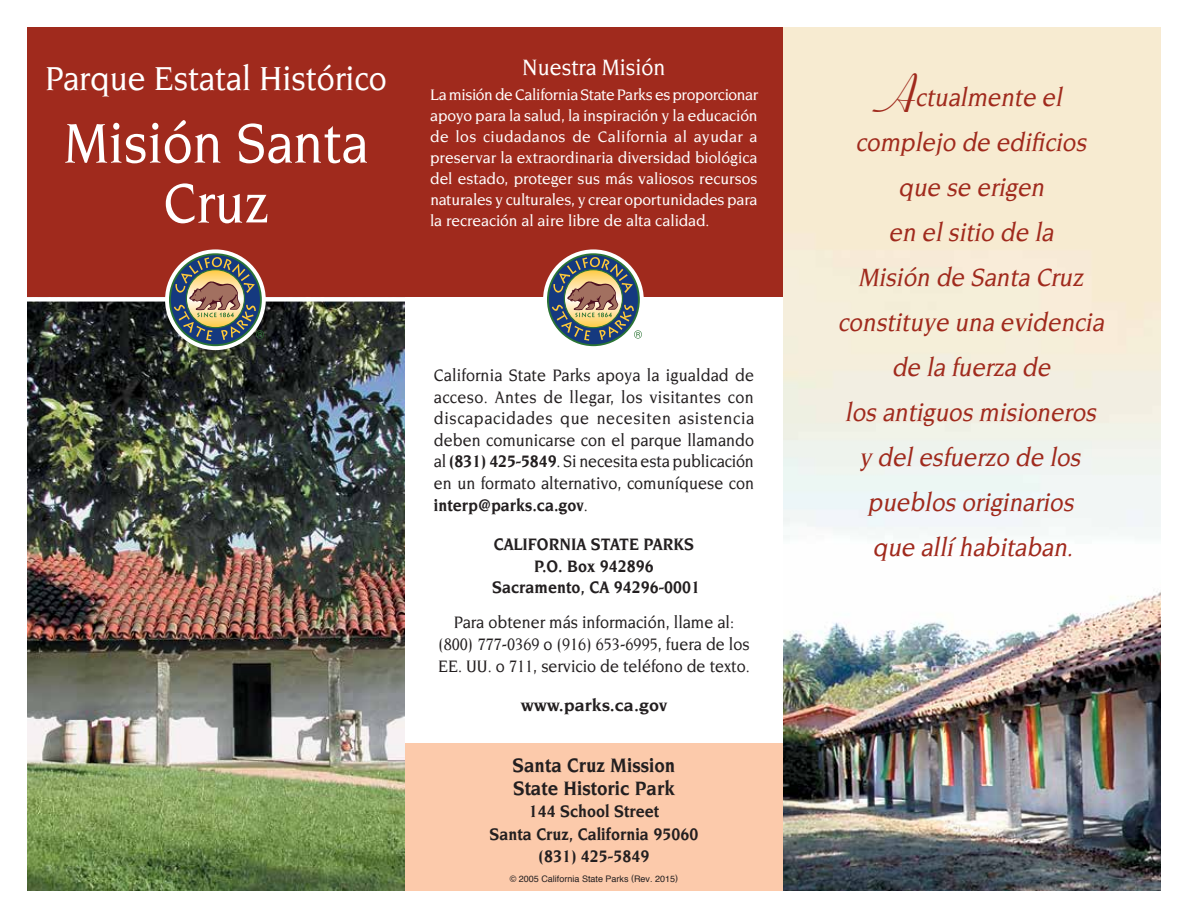
<style>
.page{position:relative;width:1188px;height:918px;background:#fff}
.page>*{position:absolute;margin:0;border:0;box-sizing:border-box;transform-origin:0 0}
.t1{font:500 60px/60px "Novarese";color:#fff;text-align:center;scale:.9 1}
.t2{font:500 36px "Novarese";color:#fff;scale:.9 1}
.t3{font:italic 500 27px/45px "Novarese";color:#a02a1d;text-align:center;scale:.9 1}
.t4{font:500 24px "Novarese";color:#fff;scale:.9 1}
.t5{font:700 21px/22.5px "Novarese";color:#231f20;scale:.9 1}
.t6{font:500 18px/21.6px "Novarese";color:#231f20;text-align:justify;scale:.9 1}
.t7{font:700 18px/22.5px "Novarese";color:#231f20;text-align:center;scale:.9 1}
.t8{font:700 18px "Novarese";color:#231f20}
.t9{font:500 16.5px/21px "Novarese";color:#fff;text-align:justify;scale:.95 1}
.t10{font:9px "Helvetica";color:#231f20}
.s1{font-weight:700}
.s2{font-family:"Ribbon 131 BT";font-weight:700;font-style:normal;font-size:54px}
</style>
<div class="page">
<div style="left:27px;top:27px;width:756px;height:270px;background:#a02a1d"></div>
<img style="left:27px;top:302px;width:378px;height:589px">
<svg style="left:165px;top:250px;width:101px;height:100px"></svg>
<svg style="left:171px;top:255px;width:93px;height:89px"></svg>
<div style="left:405px;top:744px;width:378px;height:147px;background:#fccaab"></div>
<svg style="left:543px;top:250px;width:101px;height:100px"></svg>
<svg style="left:549px;top:255px;width:93px;height:89px"></svg>
<img style="left:783px;top:27px;width:378px;height:864px">
<h2 class="t2" style="left:45px;top:59px;width:381px">Parque Estatal Histórico</h2>
<h1 class="t1" style="left:64px;top:113px;width:340px">Misión Santa<br>Cruz</h1>
<h3 class="t4" style="left:522px;top:54px;width:161px">Nuestra Misión</h3>
<p class="t9" style="left:430px;top:84px;width:347px">La misión de California State Parks es proporcionar apoyo para la salud, la inspiración y la educación de los ciudadanos de California al ayudar a preservar la extraordinaria diversidad biológica del estado, proteger sus más valiosos recursos naturales y culturales, y crear oportunidades para la recreación al aire libre de alta calidad.</p>
<p class="t6" style="left:434px;top:364px;width:357px">California State Parks apoya la igualdad de acceso. Antes de llegar, los visitantes con discapacidades que necesiten asistencia deben comunicarse con el parque llamando al <span class="s1">(831) 425-5849</span>. Si necesita esta publicación en un formato alternativo, comuníquese con <span class="s1">interp@parks.ca.gov</span>.</p>
<p class="t7" style="left:492px;top:533px;width:233px;line-height:21.6px">CALIFORNIA STATE PARKS<br>P.O. Box 942896<br>Sacramento, CA 94296-0001</p>
<p class="t6" style="left:438px;top:612px;width:348px;text-align:center">Para obtener más información, llame al: (800) 777-0369 o (916) 653-6995, fuera de los<br>EE. UU. o 711, servicio de teléfono de texto.</p>
<p class="t8" style="left:521px;top:695px;width:148px">www.parks.ca.gov</p>
<p class="t5" style="left:513px;top:754px;width:182px">Santa Cruz Mission<br>State Historic Park</p>
<p class="t7" style="left:490px;top:800px;width:234px">144 School Street<br>Santa Cruz, California 95060 (831) 425-5849</p>
<p class="t10" style="left:510px;top:872px;width:170px">© 2005 California State Parks (Rev. 2015)</p>
<h3 class="t3" style="left:838px;top:74px;width:303px"><span class="s2">A</span>ctualmente el complejo de edificios que se erigen<br>en elsitio de la<br>Misión de Santa Cruz constituye una evidencia de la fuerza de<br>los antiguos misioneros y delesfuerzo de los pueblos originarios<br>que allíhabitaban.</h3>
</div>
